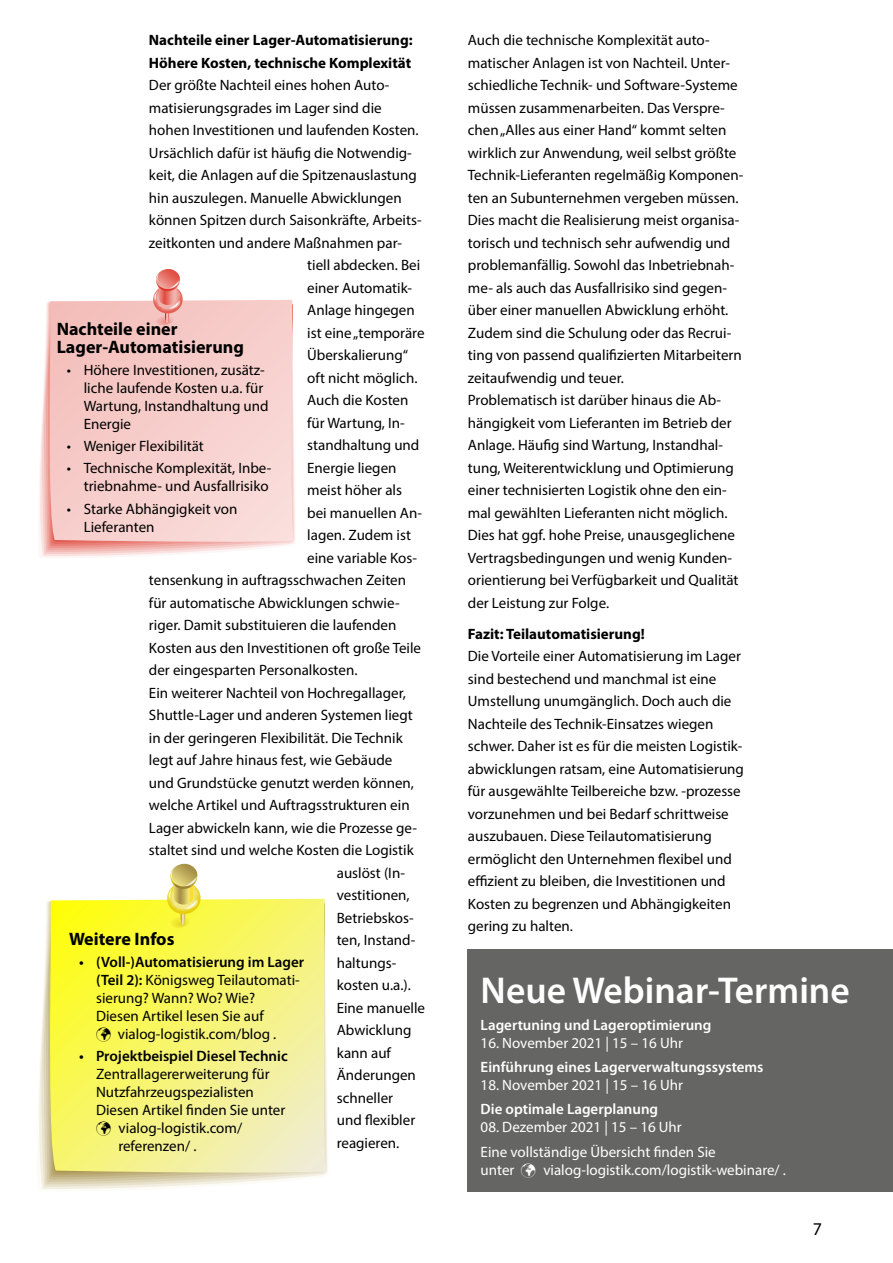
<style>
.page{position:relative;width:893px;height:1263px;background:#fff}
.page>*{position:absolute;margin:0;border:0;box-sizing:border-box;transform-origin:0 0}
.t1{font:600 37.5px "Myriad Pro";color:#fff}
.t2{font:700 18px/18px "Myriad Pro";color:#000}
.t3{font:18px "Myriad Pro";color:#000}
.t4{font:15px/22.5px "Myriad Pro";color:#000}
.t5{font:15px/24.3px "Myriad Pro";color:#fff}
.t6{font:700 15px/22.5px "Myriad Pro";color:#000}
.t7{font:600 15px "Myriad Pro";color:#fff}
.t8{font:600 15px "Myriad Pro";color:#000}
.s1{font-weight:600}
</style>
<div class="page">
<svg style="left:39px;top:1051px;width:288px;height:138px"></svg>
<svg style="left:47px;top:899px;width:279px;height:274px;background:#f6f471"></svg>
<svg style="left:167px;top:864px;width:34px;height:64px;background:#e4d869"></svg>
<div style="left:468px;top:949px;width:425px;height:243px;background:#656564"></div>
<svg style="left:47px;top:300px;width:247px;height:242px;background:#f6cdca"></svg>
<svg style="left:153px;top:269px;width:30px;height:57px;background:#eea29c"></svg>
<p class="t6" style="left:149px;top:28px;width:265px">Nachteile einer Lager-Automatisierung:<br>Höhere Kosten, technische Komplexität</p>
<p class="t4" style="left:149px;top:74px;width:242px">Der größte Nachteil eines hohen Auto-</p>
<p class="t4" style="left:149px;top:96px;width:234px">matisierungsgrades im Lager sind die</p>
<p class="t4" style="left:149px;top:119px;width:271px">hohen Investitionen und laufenden Kosten.</p>
<p class="t4" style="left:149px;top:141px;width:264px">Ursächlich dafür ist häufig die Notwendig-</p>
<p class="t4" style="left:149px;top:164px;width:269px">keit, die Anlagen auf die Spitzenauslastung</p>
<p class="t4" style="left:149px;top:186px;width:254px">hin auszulegen. Manuelle Abwicklungen</p>
<p class="t4" style="left:149px;top:209px;width:274px">können Spitzen durch Saisonkräfte, Arbeits-</p>
<p class="t4" style="left:149px;top:231px;width:255px">zeitkonten und andere Maßnahmen par-</p>
<p class="t4" style="left:307px;top:254px;width:115px">tiell abdecken. Bei</p>
<p class="t4" style="left:307px;top:276px;width:106px">einer Automatik-</p>
<p class="t4" style="left:307px;top:299px;width:109px">Anlage hingegen</p>
<p class="t4" style="left:307px;top:321px;width:119px">ist eine „temporäre</p>
<p class="t4" style="left:307px;top:344px;width:102px">Überskalierung“</p>
<p class="t4" style="left:307px;top:366px;width:112px">oft nicht möglich.</p>
<p class="t4" style="left:307px;top:389px;width:103px">Auch die Kosten</p>
<p class="t4" style="left:307px;top:411px;width:99px">für Wartung, In-</p>
<p class="t4" style="left:307px;top:434px;width:114px">standhaltung und</p>
<p class="t4" style="left:307px;top:456px;width:91px">Energie liegen</p>
<p class="t4" style="left:307px;top:479px;width:96px">meist höher als</p>
<p class="t4" style="left:307px;top:501px;width:116px">bei manuellen An-</p>
<p class="t4" style="left:307px;top:524px;width:105px">lagen. Zudem ist</p>
<p class="t4" style="left:307px;top:546px;width:111px">eine variable Kos-</p>
<p class="t4" style="left:149px;top:569px;width:259px">tensenkung in auftragsschwachen Zeiten</p>
<p class="t4" style="left:149px;top:591px;width:252px">für automatische Abwicklungen schwie-</p>
<p class="t4" style="left:149px;top:614px;width:249px">riger. Damit substituieren die laufenden</p>
<p class="t4" style="left:149px;top:636px;width:274px">Kosten aus den Investitionen oft große Teile</p>
<p class="t4" style="left:149px;top:659px;width:210px">der eingesparten Personalkosten.</p>
<p class="t4" style="left:149px;top:681px;width:258px">Ein weiterer Nachteil von Hochregallager,</p>
<p class="t4" style="left:149px;top:704px;width:265px">Shuttle-Lager und anderen Systemen liegt</p>
<p class="t4" style="left:149px;top:726px;width:255px">in der geringeren Flexibilität. Die Technik</p>
<p class="t4" style="left:149px;top:749px;width:245px">legt auf Jahre hinaus fest, wie Gebäude</p>
<p class="t4" style="left:149px;top:771px;width:267px">und Grundstücke genutzt werden können,</p>
<p class="t4" style="left:149px;top:794px;width:262px">welche Artikel und Auftragsstrukturen ein</p>
<p class="t4" style="left:149px;top:816px;width:270px">Lager abwickeln kann, wie die Prozesse ge-</p>
<p class="t4" style="left:149px;top:839px;width:266px">staltet sind und welche Kosten die Logistik</p>
<p class="t4" style="left:337px;top:861px;width:70px">auslöst (In-</p>
<p class="t4" style="left:337px;top:884px;width:74px">vestitionen,</p>
<p class="t4" style="left:337px;top:906px;width:78px">Betriebskos-</p>
<p class="t4" style="left:337px;top:929px;width:80px">ten, Instand-</p>
<p class="t4" style="left:337px;top:951px;width:61px">haltungs-</p>
<p class="t4" style="left:337px;top:974px;width:76px">kosten u.a.).</p>
<p class="t4" style="left:337px;top:996px;width:90px">Eine manuelle</p>
<p class="t4" style="left:337px;top:1019px;width:76px">Abwicklung</p>
<p class="t4" style="left:337px;top:1041px;width:56px">kann auf</p>
<p class="t4" style="left:337px;top:1064px;width:81px">Änderungen</p>
<p class="t4" style="left:337px;top:1086px;width:58px">schneller</p>
<p class="t4" style="left:337px;top:1109px;width:80px">und flexibler</p>
<p class="t4" style="left:337px;top:1131px;width:64px">reagieren.</p>
<p class="t2" style="left:57px;top:319px;width:189px">Nachteile einer<br>Lager-Automatisierung</p>
<p class="t4" style="left:84px;top:361px;width:186px;line-height:18px;text-indent:-17px">• Höhere Investitionen, zusätz&shy;liche laufende Kosten u.a. für<br>Wartung, Instandhaltung und<br>Energie</p>
<p class="t4" style="left:67px;top:435px;width:139px">• Weniger Flexibilität</p>
<p class="t4" style="left:67px;top:459px;width:206px;line-height:18px;text-align:right">• Technische Komplexität, Inbe&shy;triebnahme- und Ausfallrisiko</p>
<p class="t4" style="left:84px;top:499px;width:155px;line-height:18px;text-indent:-17px">• Starke Abhängigkeit von<br>Lieferanten</p>
<p class="t2" style="left:69px;top:929px;width:107px">Weitere Infos</p>
<p class="t4" style="left:96px;top:953px;width:210px;line-height:18px;text-indent:-17px"><span class="s1">• (Voll-)Automatisierung im Lager (Teil 2):</span> Königsweg Teilautomati&shy;sierung? Wann? Wo? Wie?<br>Diesen Artikel lesen Sie auf</p>
<p class="t4" style="left:96px;top:1022px;width:182px">✓ vialog-logistik.com/blog .</p>
<p class="t8" style="left:79px;top:1046px;width:210px">• Projektbeispiel Diesel Technic</p>
<p class="t4" style="left:96px;top:1065px;width:191px;line-height:18px">Zentrallagererweiterung für<br>Nutzfahrzeugspezialisten<br>Diesen Artikel finden Sie unter</p>
<p class="t4" style="left:118px;top:1119px;width:125px;line-height:18px;text-indent:-22px">✓ vialog-logistik.com/ referenzen/ .</p>
<p class="t4" style="left:468px;top:29px;width:277px">Auch die technische Komplexität auto&shy;matischer Anlagen ist von Nachteil. Unter&shy;schiedliche Technik- und Software-Systeme müssen zusammenarbeiten. Das Verspre&shy;chen „Alles aus einer Hand“ kommt selten wirklich zur Anwendung, weil selbst größte Technik-Lieferanten regelmäßig Komponen&shy;ten an Subunternehmen vergeben müssen.<br>Dies macht die Realisierung meist organisa&shy;torisch und technisch sehr aufwendig und problemanfällig. Sowohl das Inbetriebnah&shy;me- als auch das Ausfallrisiko sind gegen&shy;über einer manuellen Abwicklung erhöht.<br>Zudem sind die Schulung oder das Recrui&shy;ting von passend qualifizierten Mitarbeitern zeitaufwendig und teuer.<br>Problematisch ist darüber hinaus die Ab&shy;hängigkeit vom Lieferanten im Betrieb der Anlage. Häufig sind Wartung, Instandhal&shy;tung, Weiterentwicklung und Optimierung einer technisierten Logistik ohne den ein&shy;mal gewählten Lieferanten nicht möglich.<br>Dies hat ggf. hohe Preise, unausgeglichene Vertragsbedingungen und wenig Kunden&shy;orientierung bei Verfügbarkeit und Qualität der Leistung zur Folge.</p>
<p class="t6" style="left:468px;top:622px;width:178px">Fazit: Teilautomatisierung!</p>
<p class="t4" style="left:468px;top:645px;width:278px">Die Vorteile einer Automatisierung im Lager sind bestechend und manchmal ist eine Umstellung unumgänglich. Doch auch die Nachteile des Technik-Einsatzes wiegen schwer. Daher ist es für die meisten Logistik&shy;abwicklungen ratsam, eine Automatisierung für ausgewählte Teilbereiche bzw. -prozesse vorzunehmen und bei Bedarf schrittweise auszubauen. Diese Teilautomatisierung ermöglicht den Unternehmen flexibel und effizient zu bleiben, die Investitionen und Kosten zu begrenzen und Abhängigkeiten gering zu halten.</p>
<h1 class="t1" style="left:481px;top:966px;width:371px">Neue Webinar-Termine</h1>
<p class="t7" style="left:481px;top:1015px;width:232px">Lagertuning und Lageroptimierung</p>
<p class="t5" style="left:481px;top:1030px;width:204px">16. November 2021 | 15 – 16 Uhr</p>
<p class="t7" style="left:481px;top:1057px;width:284px">Einführung eines Lagerverwaltungssystems</p>
<p class="t5" style="left:481px;top:1072px;width:204px">18. November 2021 | 15 – 16 Uhr</p>
<p class="t7" style="left:481px;top:1100px;width:179px">Die optimale Lagerplanung</p>
<p class="t5" style="left:481px;top:1115px;width:237px">08. Dezember 2021 | 15 – 16 Uhr<br>Eine vollständige Übersicht finden Sie</p>
<p class="t5" style="left:481px;top:1157px;width:307px">unter ✓ vialog-logistik.com/logistik-webinare/ .</p>
<p class="t3" style="left:813px;top:1218px;width:11px">7</p>
</div>
